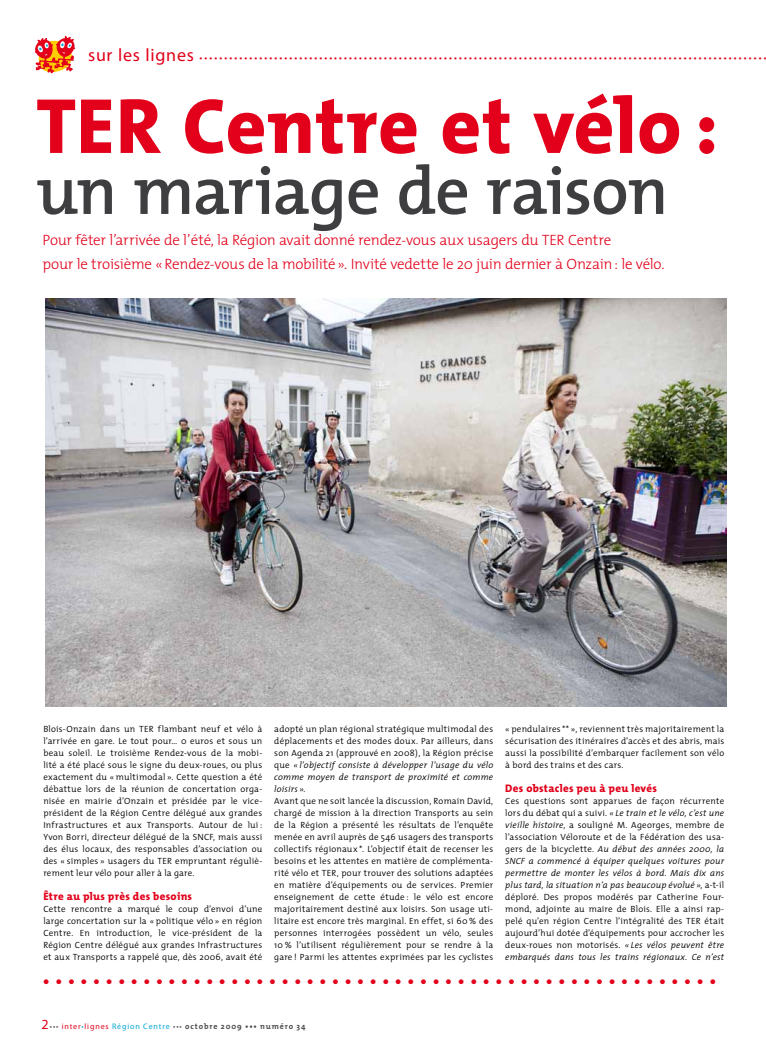
<style>
.page{position:relative;width:766px;height:1049px;background:#fff}
.page>*{position:absolute;margin:0;border:0;box-sizing:border-box;transform-origin:0 0}
.t1{font:800 79px "The Mix";letter-spacing:.005em;color:#e2001a}
.t2{font:600 68px "The Mix";letter-spacing:-.02em;color:#3e3d40}
.t3{font:600 18px "The Mix";color:#e2001a}
.t4{font:300 15px/24px "The Mix";letter-spacing:-.015em;color:#e2001a}
.t5{font:800 11px "The Mix";letter-spacing:.025em;color:#e2001a}
.t6{font:10px "Myriad Pro";color:#e2001a}
.t7{font:300 9px/12px "The Mix";letter-spacing:.025em;color:#000;text-align:justify}
.t8{font:700 8px "The Mix";letter-spacing:.11em;color:#4b4b4d}
.s1{font-size:18px}
.s2{font-style:italic}
.s3{font-family:"Myriad Pro";font-weight:400;font-size:14px;color:#e2001a}
.s4{font-family:"Myriad Pro";font-weight:400}
.s5{font-family:"Myriad Pro";font-weight:400;color:#e2001a}
.s6{font-family:"Myriad Pro";font-weight:400;color:#00a6d4}
</style>
<div class="page">
<svg style="left:35px;top:36px;width:40px;height:37px"></svg>
<img style="left:45px;top:298px;width:681px;height:408px">
<p class="t6" style="left:88px;top:52px;width:679px"><span class="s1">sur les lignes</span> ••••••••••••••••••••••••••••••••••••••••••••••••••••••••••••••••••••••••••••••••••••••••••••••••••••••••••••••••••</p>
<h1 class="t1" style="left:36px;top:60px;width:683px">TER Centre et vélo :</h1>
<h2 class="t2" style="left:36px;top:134px;width:633px">un mariage de raison</h2>
<h3 class="t4" style="left:43px;top:228px;width:623px">Pour fêter l’arrivée de l’été, la Région avait donné rendez-vous aux usagers du TER Centre<br>pour le troisième «Rendez-vous de la mobilité ». Invité vedette le 20 juin dernier à Onzain: le vélo.</h3>
<p class="t7" style="left:43px;top:723px;width:220px">Blois-Onzain dans un TER flambant neuf et vélo à l’arrivée en gare. Le tout pour… 0 euros et sous un beau soleil. Le troisième Rendez-vous de la mobi&shy;lité a été placé sous le signe du deux-roues, ou plus exactement du « multimodal ». Cette question a été débattue lors de la réunion de concertation orga&shy;nisée en mairie d’Onzain et présidée par le vice&shy;président de la Région Centre délégué aux grandes Infrastructures et aux Transports. Autour de lui :<br>Yvon Borri, directeur délégué de la SNCF, mais aussi des élus locaux, des responsables d’association ou des « simples » usagers du TER empruntant réguliè&shy;rement leur vélo pour aller à la gare.</p>
<p class="t5" style="left:43px;top:887px;width:150px">Être au plus près des besoins</p>
<p class="t7" style="left:43px;top:903px;width:220px">Cette rencontre a marqué le coup d’envoi d’une large concertation sur la « politique vélo » en région Centre. En introduction, le vice-président de la Région Centre délégué aux grandes Infrastructures et aux Transports a rappelé que, dès 2006, avait été</p>
<p class="t7" style="left:274px;top:723px;width:220px;text-align:left">adopté un plan régional stratégique multimodal des déplacements et des modes doux. Par ailleurs, dans son Agenda 21 (approuvé en 2008), la Région précise que <span class="s2">« l’objectif consiste à développer l’usage du vélo comme moyen de transport de proximité et comme loisirs »</span>.<br>Avant que ne soit lancée la discussion, Romain David, chargé de mission à la direction Transports au sein de la Région a présenté les résultats de l’enquête menée en avril auprès de 546 usagers des transports collectifs régionaux *. L’objectif était de recenser les besoins et les attentes en matière de complémenta&shy;rité vélo et TER, pour trouver des solutions adaptées en matière d’équipements ou de services. Premier enseignement de cette étude : le vélo est encore majoritairement destiné aux loisirs. Son usage uti&shy;litaire est encore très marginal. En effet, si 60 % des personnes interrogées possèdent un vélo, seules 10 % l’utilisent régulièrement pour se rendre à la gare ! Parmi les attentes exprimées par les cyclistes</p>
<p class="t7" style="left:505px;top:723px;width:220px">« pendulaires ** », reviennent très majoritairement la sécurisation des itinéraires d’accès et des abris, mais aussi la possibilité d’embarquer facilement son vélo à bord des trains et des cars.</p>
<p class="t5" style="left:505px;top:779px;width:153px">Des obstacles peu à peu levés</p>
<p class="t7" style="left:505px;top:795px;width:220px">Ces questions sont apparues de façon récurrente lors du débat qui a suivi. <span class="s2">« Le train et le vélo, c’est une vieille histoire</span>, a souligné M. Ageorges, membre de l’association Véloroute et de la Fédération des usa&shy;gers de la bicyclette. <span class="s2">Au début des années 2000, la SNCF a commencé à équiper quelques voitures pour permettre de monter les vélos à bord. Mais dix ans plus tard, la situation n’a pas beaucoup évolué »</span>, a-t-il déploré. Des propos modérés par Catherine Four&shy;mond, adjointe au maire de Blois. Elle a ainsi rap&shy;pelé qu’en région Centre l’intégralité des TER était aujourd’hui dotée d’équipements pour accrocher les deux-roues non motorisés. <span class="s2">« Les vélos peuvent être embarqués dans tous les trains régionaux. Ce n’est</span></p>
<h3 class="t3" style="left:43px;top:966px;width:675px">• • • • • • • • • • • • • • • • • • • • • • • • • • • • • • • • • • • • • • • • • • • • • • • • • • • • • •</h3>
<p class="t8" style="left:41px;top:1019px;width:265px"><span class="s3">2</span><span class="s4">•••</span> <span class="s5">inter</span><span class="s6">•</span><span class="s5">lignes</span> <span class="s6">Région Centre</span> <span class="s4">•••</span> octobre 2009 ••• numéro 34</p>
</div>
